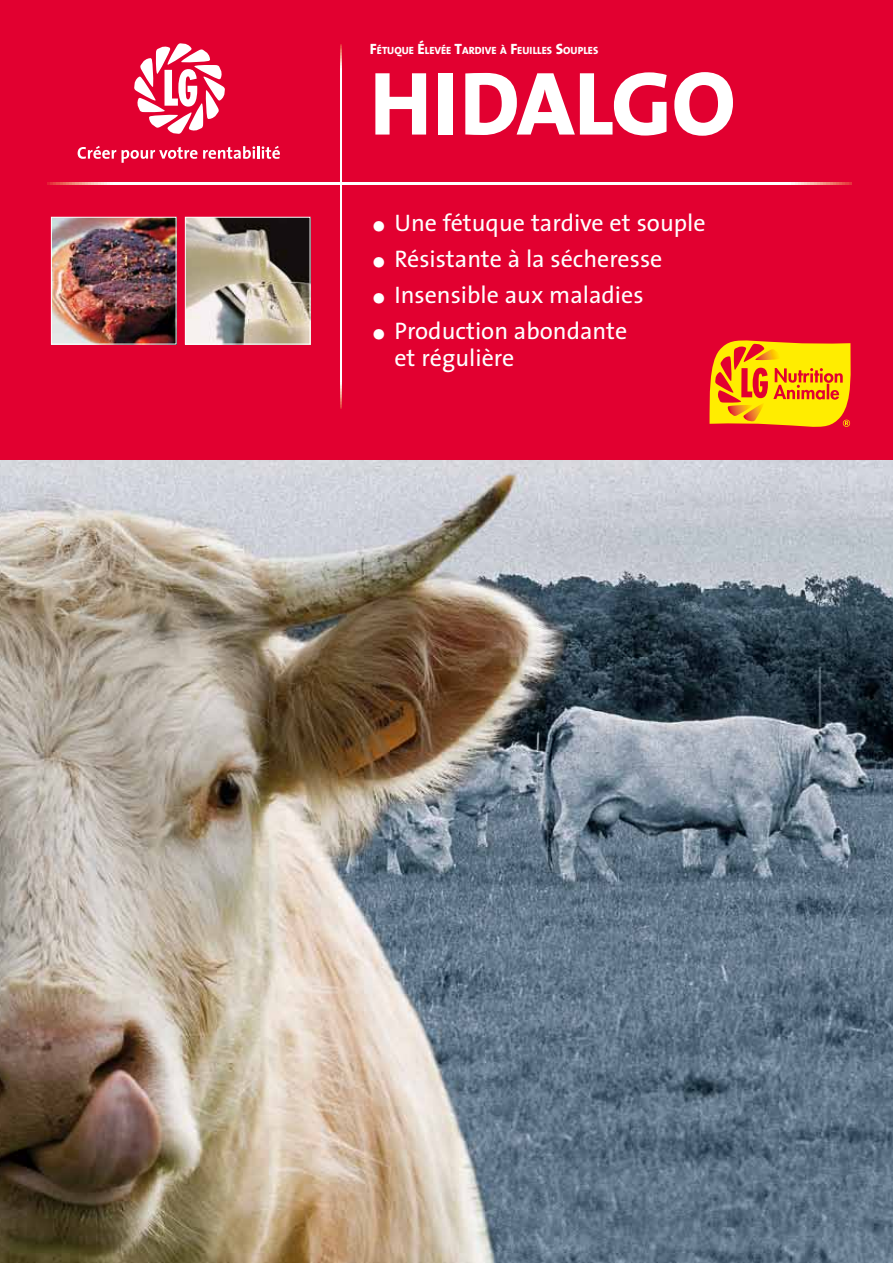
<style>
.page{position:relative;width:893px;height:1263px;background:#fff}
.page>*{position:absolute;margin:0;border:0;box-sizing:border-box;transform-origin:0 0}
.t1{font:800 90.75px "The Sans";color:#fff}
.t2{font:24px/27px "The Sans";color:#fff}
.t3{font:800 10.5px "The Sans";color:#fff}
.s1{font-size:15px}
.s2{font-size:43.5px}
</style>
<div class="page">
<img style="left:0;top:459px;width:893px;height:804px">
<div style="left:0;top:0;width:893px;height:459px;background:#e20030"></div>
<svg style="left:47px;top:183px;width:804px;height:1px"></svg>
<svg style="left:340px;top:44px;width:2px;height:365px"></svg>
<img style="left:53px;top:219px;width:121px;height:123px">
<div style="left:51px;top:217px;width:125px;height:127px;border:1px solid #fff"></div>
<img style="left:187px;top:219px;width:121px;height:123px">
<div style="left:185px;top:217px;width:125px;height:127px;border:1px solid #fff"></div>
<svg style="left:134px;top:43px;width:91px;height:91px"></svg>
<svg style="left:78px;top:146px;width:38px;height:13px"></svg>
<svg style="left:122px;top:146px;width:158px;height:17px"></svg>
<svg style="left:709px;top:340px;width:142px;height:87px"></svg>
<p class="t3" style="left:370px;top:41px;width:230px"><span class="s1">F</span>ÉTUQUE <span class="s1">É</span>LEVÉE <span class="s1">T</span>ARDIVE À <span class="s1">F</span>EUILLES <span class="s1">S</span>OUPLES</p>
<h1 class="t1" style="left:370px;top:27px;width:367px">HIDALGO</h1>
<p class="t2" style="left:370px;top:209px;width:337px"><span class="s2">•</span> Une fétuque tardive et souple</p>
<p class="t2" style="left:370px;top:245px;width:294px"><span class="s2">•</span> Résistante à la sécheresse</p>
<p class="t2" style="left:370px;top:281px;width:275px"><span class="s2">•</span> Insensible aux maladies</p>
<p class="t2" style="left:394px;top:317px;width:234px;text-indent:-24px"><span class="s2">•</span> Production abondante et régulière</p>
</div>
